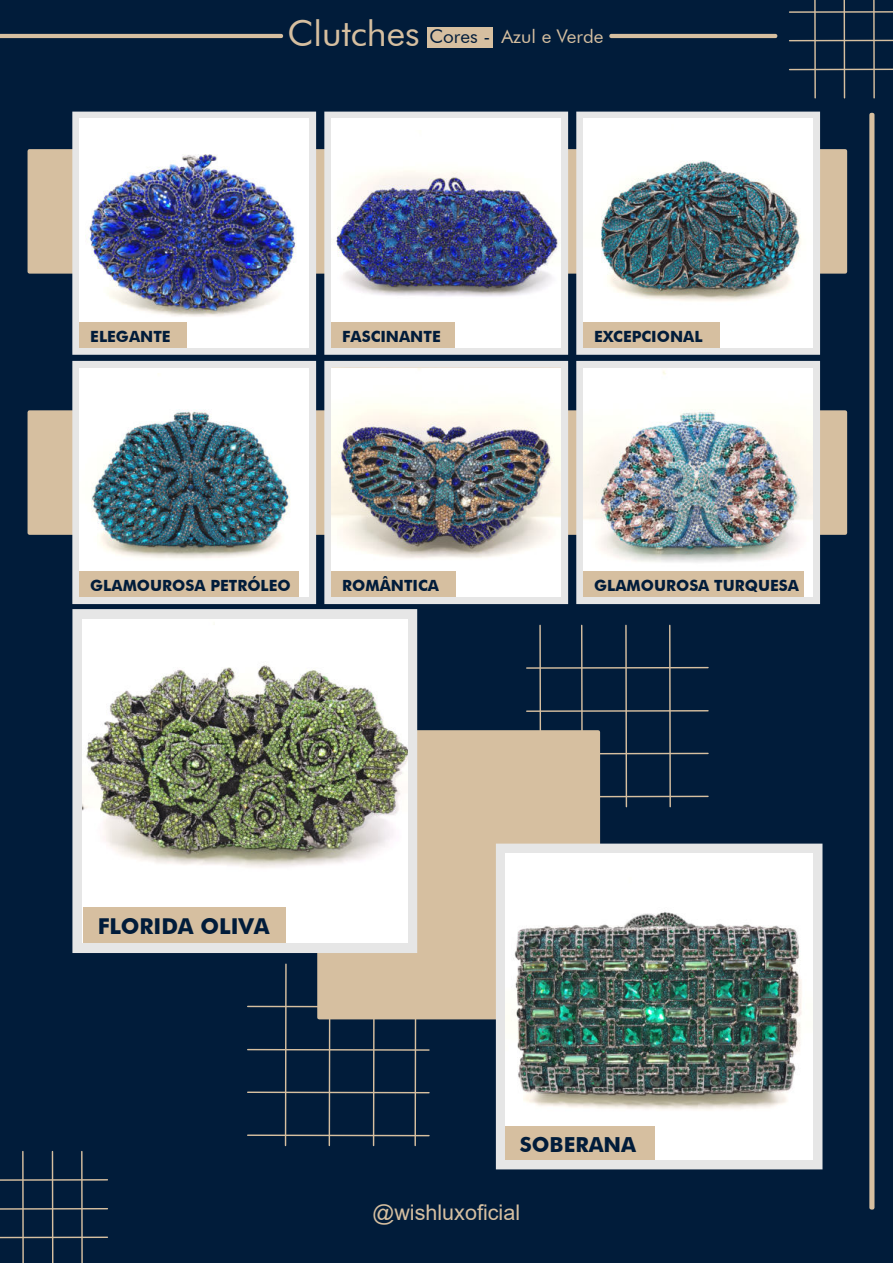
<style>
.page{position:relative;width:893px;height:1263px;background:#011c3a}
.page>*{position:absolute;margin:0;border:0;box-sizing:border-box;transform-origin:0 0}
.t1{font:700 21.9px "Futura BT";color:#011c3a}
.t2{font:21.6px "Arial";color:#d6bfa0}
.t3{font:700 20.7px "Futura BT";color:#011c3a}
.t4{font:18.9px "Futura BT";color:#d6bfa0}
.t5{font:700 15.45px "Futura BT";color:#011c3a}
.s1{font-size:35.7px}
.s2{color:#011c3a}
</style>
<div class="page">
<div style="left:317px;top:730px;width:283px;height:289px;background:#d6bfa0"></div>
<hr style="left:814px;top:0;width:2px;height:98px;background:#d6bfa0">
<hr style="left:843px;top:0;width:2px;height:98px;background:#d6bfa0">
<hr style="left:873px;top:0;width:2px;height:98px;background:#d6bfa0">
<hr style="left:789px;top:69px;width:104px;height:1px;background:#d6bfa0">
<hr style="left:789px;top:40px;width:104px;height:1px;background:#d6bfa0">
<hr style="left:789px;top:11px;width:104px;height:2px;background:#d6bfa0">
<hr style="left:81px;top:1151px;width:2px;height:112px;background:#d6bfa0">
<hr style="left:52px;top:1151px;width:1px;height:112px;background:#d6bfa0">
<hr style="left:22px;top:1151px;width:2px;height:112px;background:#d6bfa0">
<hr style="left:0;top:1179px;width:107px;height:2px;background:#d6bfa0">
<hr style="left:0;top:1208px;width:107px;height:2px;background:#d6bfa0">
<hr style="left:0;top:1236px;width:107px;height:2px;background:#d6bfa0">
<svg style="left:0;top:34px;width:283px;height:4px"></svg>
<svg style="left:869px;top:113px;width:5px;height:1096px;background:#c6b398"></svg>
<div style="left:28px;top:149px;width:819px;height:125px;background:#d6bfa0"></div>
<hr style="left:669px;top:625px;width:2px;height:182px;background:#d6bfa0">
<hr style="left:625px;top:625px;width:2px;height:182px;background:#d6bfa0">
<hr style="left:581px;top:625px;width:2px;height:182px;background:#d6bfa0">
<hr style="left:539px;top:625px;width:2px;height:182px;background:#d6bfa0">
<hr style="left:527px;top:667px;width:181px;height:2px;background:#d6bfa0">
<hr style="left:527px;top:710px;width:181px;height:2px;background:#d6bfa0">
<hr style="left:527px;top:753px;width:181px;height:1px;background:#d6bfa0">
<hr style="left:527px;top:796px;width:181px;height:1px;background:#d6bfa0">
<hr style="left:609px;top:34px;width:168px;height:4px;background:#d6bfa0">
<div style="left:28px;top:410px;width:819px;height:125px;background:#d6bfa0"></div>
<hr style="left:285px;top:964px;width:2px;height:181px;background:#d6bfa0">
<hr style="left:329px;top:964px;width:1px;height:181px;background:#d6bfa0">
<hr style="left:373px;top:964px;width:2px;height:181px;background:#d6bfa0">
<hr style="left:414px;top:964px;width:2px;height:181px;background:#d6bfa0">
<hr style="left:248px;top:1006px;width:181px;height:1px;background:#d6bfa0">
<hr style="left:248px;top:1049px;width:181px;height:2px;background:#d6bfa0">
<hr style="left:248px;top:1091px;width:181px;height:2px;background:#d6bfa0">
<hr style="left:248px;top:1134px;width:181px;height:2px;background:#d6bfa0">
<div style="left:427px;top:27px;width:65px;height:21px;background:#d6bfa0"></div>
<div style="left:72px;top:112px;width:244px;height:243px;border:14px solid #e6e6e6"></div>
<img style="left:80px;top:119px;width:229px;height:229px">
<div style="left:576px;top:112px;width:244px;height:243px;border:14px solid #e6e6e6"></div>
<img style="left:583px;top:119px;width:230px;height:229px">
<div style="left:324px;top:112px;width:244px;height:243px;border:14px solid #e6e6e6"></div>
<img style="left:332px;top:119px;width:229px;height:229px">
<div style="left:72px;top:609px;width:345px;height:344px;border:20px solid #e6e6e6"></div>
<img style="left:83px;top:619px;width:324px;height:324px">
<div style="left:83px;top:907px;width:202px;height:36px;background:#d6bfa0"></div>
<div style="left:72px;top:361px;width:244px;height:243px;border:14px solid #e6e6e6"></div>
<img style="left:80px;top:368px;width:229px;height:229px">
<div style="left:80px;top:571px;width:219px;height:26px;background:#d6bfa0"></div>
<div style="left:576px;top:361px;width:244px;height:243px;border:14px solid #e6e6e6"></div>
<img style="left:583px;top:368px;width:230px;height:229px">
<div style="left:583px;top:571px;width:221px;height:26px;background:#d6bfa0"></div>
<div style="left:324px;top:361px;width:244px;height:243px;border:14px solid #e6e6e6"></div>
<img style="left:332px;top:368px;width:229px;height:229px">
<div style="left:332px;top:571px;width:124px;height:26px;background:#d6bfa0"></div>
<div style="left:496px;top:844px;width:326px;height:325px;border:19px solid #e6e6e6"></div>
<img style="left:506px;top:853px;width:307px;height:307px">
<div style="left:505px;top:1126px;width:150px;height:33px;background:#d6bfa0"></div>
<div style="left:80px;top:322px;width:107px;height:25px;background:#d6bfa0"></div>
<div style="left:583px;top:322px;width:136px;height:25px;background:#d6bfa0"></div>
<div style="left:331px;top:322px;width:124px;height:26px;background:#d6bfa0"></div>
<p class="t4" style="left:288px;top:25px;width:318px"><span class="s1">Clutches</span> <span class="s2">Cores -</span> Azul e Verde</p>
<p class="t5" style="left:90px;top:327px;width:82px">ELEGANTE</p>
<p class="t5" style="left:342px;top:327px;width:100px">FASCINANTE</p>
<p class="t5" style="left:594px;top:327px;width:110px">EXCEPCIONAL</p>
<p class="t5" style="left:90px;top:576px;width:202px">GLAMOUROSA PETRÓLEO</p>
<p class="t5" style="left:342px;top:576px;width:98px">ROMÂNTICA</p>
<p class="t5" style="left:594px;top:576px;width:206px">GLAMOUROSA TURQUESA</p>
<h1 class="t1" style="left:98px;top:913px;width:173px">FLORIDA OLIVA</h1>
<h3 class="t3" style="left:520px;top:1132px;width:118px">SOBERANA</h3>
<h2 class="t2" style="left:373px;top:1198px;width:149px">@wishluxoficial</h2>
</div>
